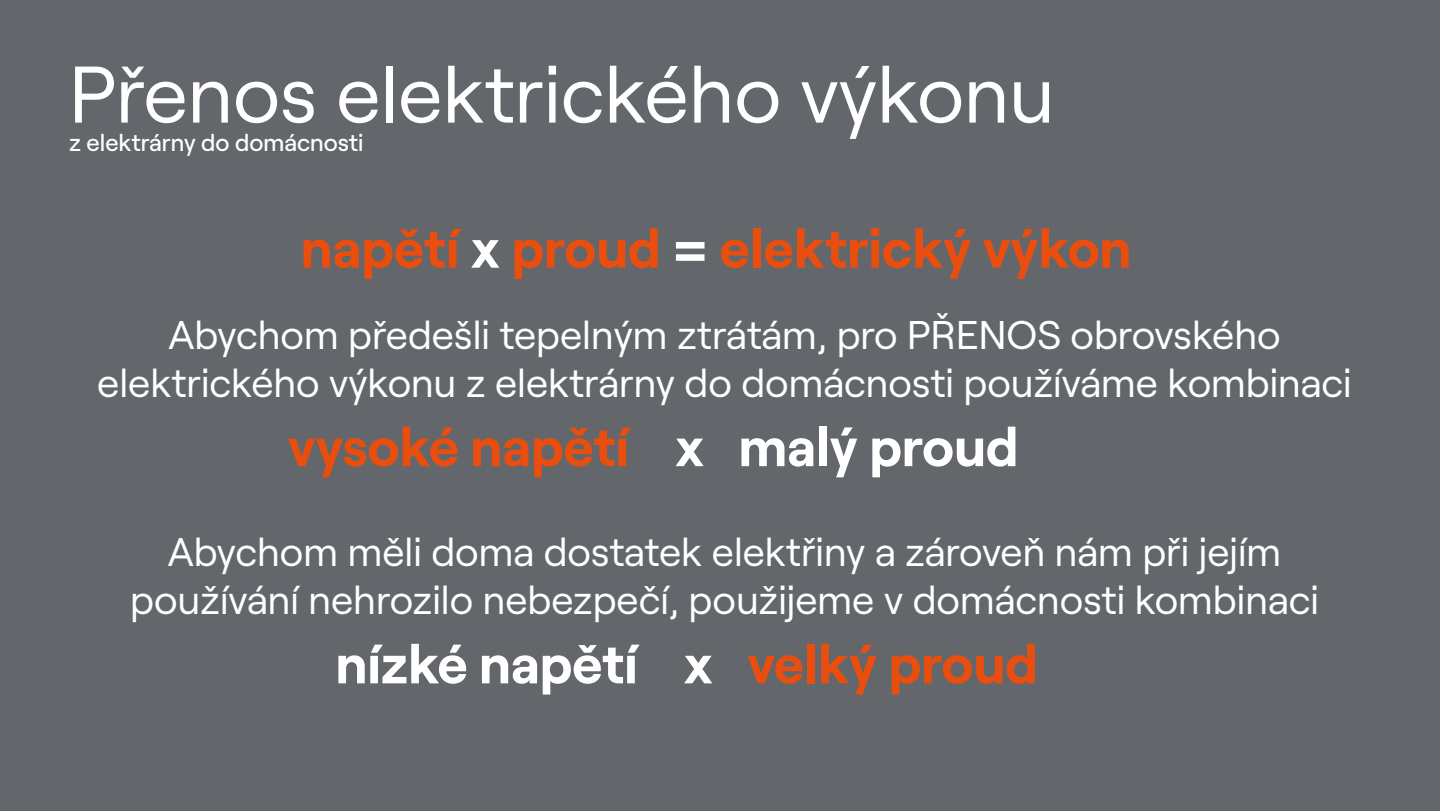
<style>
.page{position:relative;width:1440px;height:811px;background:#63666a}
.page>*{position:absolute;margin:0;border:0;box-sizing:border-box;transform-origin:0 0}
.t1{font:80px "Roobert CEZ";color:#fff}
.t2{font:700 54.6px "Roobert CEZ";color:#e94e0f}
.t3{font:700 54.6px "Roobert CEZ";color:#fff}
.t4{font:40px/48px "Roobert CEZ";color:#fff;text-align:center}
.t5{font:500 24px "Roobert CEZ";color:#fff}
.s1{color:#fff}
.s2{color:#e94e0f}
</style>
<div class="page">
<h1 class="t1" style="left:69px;top:34px;width:987px">Přenos elektrického výkonu</h1>
<p class="t5" style="left:69px;top:125px;width:296px">z elektrárny do domácnosti</p>
<h2 class="t2" style="left:301px;top:206px;width:832px">napětí <span class="s1">x</span> proud <span class="s1">=</span> elektrický výkon</h2>
<p class="t4" style="left:97px;top:308px;width:1256px">Abychom předešli tepelným ztrátám, pro PŘENOS obrovského elektrického výkonu z elektrárny do domácnosti používáme kombinaci</p>
<h2 class="t2" style="left:288px;top:404px;width:732px">vysoké napětí <span class="s1">x malý proud</span></h2>
<p class="t4" style="left:130px;top:525px;width:1190px">Abychom měli doma dostatek elektřiny a zároveň nám při jejím používání nehrozilo nebezpečí, použijeme v domácnosti kombinaci</p>
<h2 class="t3" style="left:336px;top:621px;width:704px">nízké napětí x <span class="s2">velký proud</span></h2>
</div>
